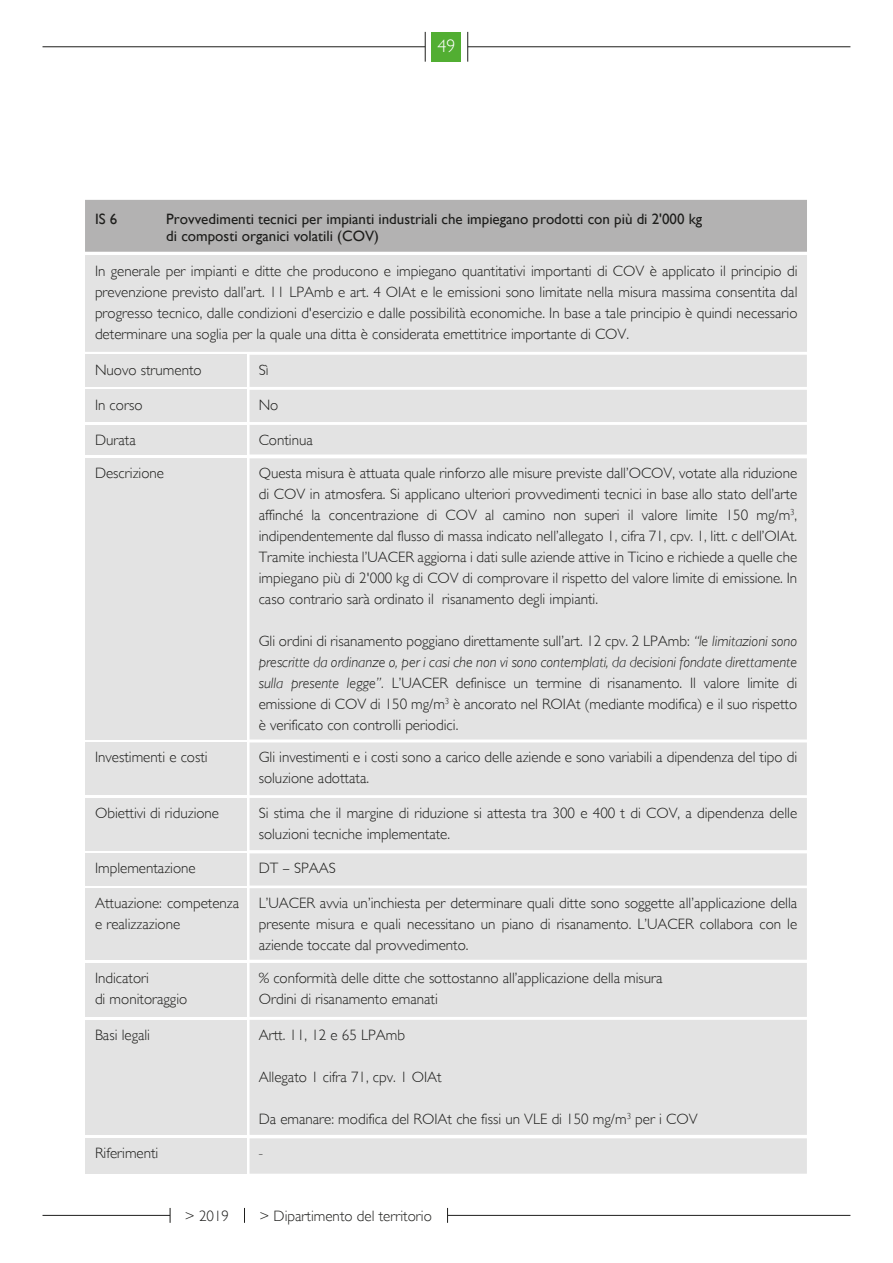
<style>
.page{position:relative;width:893px;height:1263px;background:#fff}
.page>*{position:absolute;margin:0;border:0;box-sizing:border-box;transform-origin:0 0}
.t1{font:300 18px "Gill Sans";color:#fff}
.t2{font:300 15px/21px "Gill Sans";color:#1d1d1b}
.t3{font:15px/16.5px "Gill Sans";color:#1d1d1b}
.t4{font:300 15px "Gill Sans";color:#1e1e1c}
.t5{font:italic 300 15px "Gill Sans";color:#1d1d1b}
.s1{font-style:italic}
</style>
<div class="page">
<hr style="left:43px;top:47px;width:382px;height:1px;background:#1d1d1b">
<hr style="left:425px;top:32px;width:1px;height:30px;background:#1d1d1b">
<hr style="left:468px;top:47px;width:382px;height:1px;background:#1d1d1b">
<hr style="left:467px;top:32px;width:1px;height:30px;background:#1d1d1b">
<div style="left:432px;top:32px;width:29px;height:30px;background:#52ae32"></div>
<hr style="left:43px;top:1215px;width:127px;height:1px;background:#1e1e1c">
<svg style="left:170px;top:1208px;width:1px;height:15px"></svg>
<hr style="left:448px;top:1215px;width:402px;height:1px;background:#1e1e1c">
<svg style="left:447px;top:1208px;width:1px;height:15px"></svg>
<svg style="left:244px;top:1208px;width:1px;height:15px"></svg>
<div style="left:85px;top:200px;width:722px;height:52px;background:#b3b2b2"></div>
<div style="left:85px;top:255px;width:722px;height:97px;background:#e3e3e3"></div>
<div style="left:85px;top:355px;width:162px;height:32px;background:#e3e3e3"></div>
<div style="left:85px;top:390px;width:162px;height:32px;background:#e3e3e3"></div>
<div style="left:85px;top:425px;width:162px;height:29px;background:#e3e3e3"></div>
<div style="left:250px;top:355px;width:557px;height:99px;background:#e3e3e3"></div>
<div style="left:85px;top:458px;width:162px;height:281px;background:#e3e3e3"></div>
<div style="left:250px;top:458px;width:557px;height:281px;background:#e3e3e3"></div>
<div style="left:85px;top:742px;width:162px;height:53px;background:#e3e3e3"></div>
<div style="left:85px;top:798px;width:162px;height:52px;background:#e3e3e3"></div>
<div style="left:85px;top:853px;width:162px;height:32px;background:#e3e3e3"></div>
<div style="left:85px;top:888px;width:162px;height:72px;background:#e3e3e3"></div>
<div style="left:85px;top:1020px;width:162px;height:115px;background:#e3e3e3"></div>
<div style="left:250px;top:1020px;width:557px;height:115px;background:#e3e3e3"></div>
<div style="left:85px;top:963px;width:162px;height:54px;background:#e3e3e3"></div>
<div style="left:250px;top:742px;width:557px;height:275px;background:#e3e3e3"></div>
<div style="left:85px;top:1138px;width:162px;height:36px;background:#e3e3e3"></div>
<div style="left:250px;top:1138px;width:557px;height:36px;background:#e3e3e3"></div>
<p class="t1" style="left:437px;top:36px;width:19px">49</p>
<p class="t3" style="left:95px;top:211px;width:24px">IS 6</p>
<p class="t3" style="left:166px;top:211px;width:538px">Provvedimenti tecnici per impianti industriali che impiegano prodotti con più di 2'000 kg di composti organici volatili (COV)</p>
<p class="t2" style="left:95px;top:261px;width:704px;text-align:justify">In generale per impianti e ditte che producono e impiegano quantitativi importanti di COV è applicato il principio di prevenzione previsto dall’art. 11 LPAmb e art. 4 OIAt e le emissioni sono limitate nella misura massima consentita dal progresso tecnico, dalle condizioni d'esercizio e dalle possibilità economiche. In base a tale principio è quindi necessario determinare una soglia per la quale una ditta è considerata emettitrice importante di COV.</p>
<p class="t2" style="left:95px;top:359px;width:108px">Nuovo strumento</p>
<p class="t2" style="left:259px;top:359px;width:11px">Sì</p>
<p class="t2" style="left:95px;top:394px;width:49px">In corso</p>
<p class="t2" style="left:259px;top:394px;width:21px">No</p>
<p class="t2" style="left:95px;top:429px;width:42px">Durata</p>
<p class="t2" style="left:259px;top:429px;width:56px">Continua</p>
<p class="t2" style="left:95px;top:463px;width:71px">Descrizione</p>
<p class="t2" style="left:259px;top:463px;width:540px;text-align:justify">Questa misura è attuata quale rinforzo alle misure previste dall’OCOV, votate alla riduzione di COV in atmosfera. Si applicano ulteriori provvedimenti tecnici in base allo stato dell’arte affinché la concentrazione di COV al camino non superi il valore limite 150 mg/m<sup>3</sup>, indipendentemente dal flusso di massa indicato nell’allegato 1, cifra 71, cpv. 1, litt. c dell’OIAt.<br>Tramite inchiesta l’UACER aggiorna i dati sulle aziende attive in Ticino e richiede a quelle che impiegano più di 2'000 kg di COV di comprovare il rispetto del valore limite di emissione. In caso contrario sarà ordinato il risanamento degli impianti.</p>
<p class="t2" style="left:259px;top:631px;width:540px;text-align:justify">Gli ordini di risanamento poggiano direttamente sull’art. 12 cpv. 2 LPAmb: <span class="s1">“le limitazioni sono prescritte da ordinanze o, per i casi che non vi sono contemplati, da decisioni fondate direttamente sulla presente legge”.</span> L’UACER definisce un termine di risanamento. Il valore limite di emissione di COV di 150 mg/m<sup>3</sup> è ancorato nel ROIAt (mediante modifica) e il suo rispetto è verificato con controlli periodici.</p>
<p class="t2" style="left:95px;top:747px;width:114px">Investimenti e costi</p>
<p class="t2" style="left:259px;top:747px;width:540px">Gli investimenti e i costi sono a carico delle aziende e sono variabili a dipendenza del tipo di soluzione adottata.</p>
<p class="t2" style="left:95px;top:802px;width:126px">Obiettivi di riduzione</p>
<p class="t2" style="left:259px;top:802px;width:540px">Si stima che il margine di riduzione si attesta tra 300 e 400 t di COV, a dipendenza delle soluzioni tecniche implementate.</p>
<p class="t2" style="left:95px;top:858px;width:102px">Implementazione</p>
<p class="t2" style="left:259px;top:858px;width:79px">DT – SPAAS</p>
<p class="t2" style="left:95px;top:892px;width:146px">Attuazione: competenza e realizzazione</p>
<p class="t2" style="left:259px;top:892px;width:540px;text-align:justify">L’UACER avvia un’inchiesta per determinare quali ditte sono soggette all’applicazione della presente misura e quali necessitano un piano di risanamento. L’UACER collabora con le aziende toccate dal provvedimento.</p>
<p class="t2" style="left:95px;top:967px;width:94px">Indicatori<br>di monitoraggio</p>
<p class="t2" style="left:259px;top:967px;width:405px">% conformità delle ditte che sottostanno all’applicazione della misura<br>Ordini di risanamento emanati</p>
<p class="t2" style="left:95px;top:1024px;width:57px">Basi legali</p>
<p class="t2" style="left:259px;top:1024px;width:148px">Artt. 11, 12 e 65 LPAmb</p>
<p class="t2" style="left:259px;top:1066px;width:185px">Allegato 1 cifra 71, cpv. 1 OIAt</p>
<p class="t2" style="left:259px;top:1108px;width:440px">Da emanare: modifica del ROIAt che fissi un VLE di 150 mg/m<sup>3</sup> per i COV</p>
<p class="t2" style="left:95px;top:1143px;width:65px">Riferimenti</p>
<p class="t5" style="left:259px;top:1144px;width:6px">-</p>
<p class="t4" style="left:185px;top:1207px;width:46px">&gt; 2019</p>
<p class="t4" style="left:259px;top:1207px;width:174px">&gt; Dipartimento del territorio</p>
</div>
